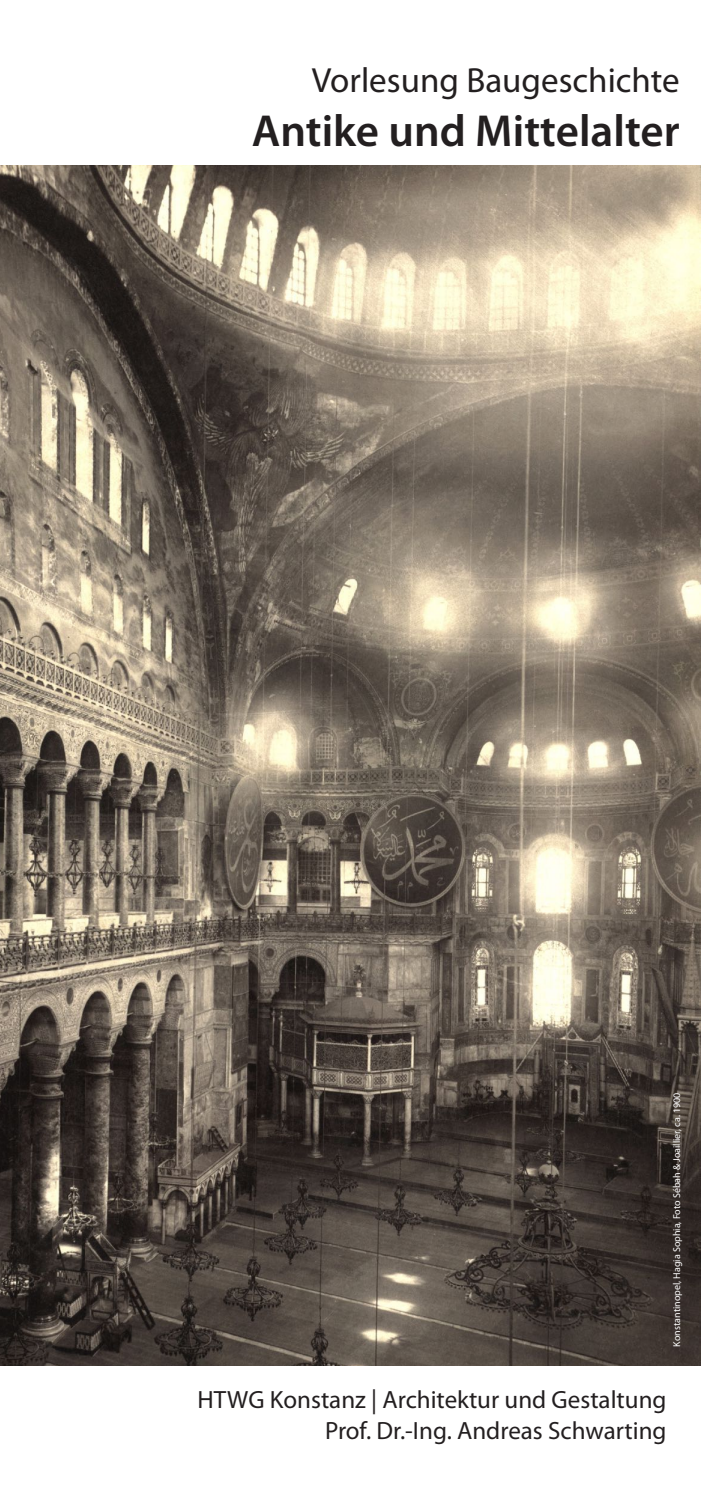
<style>
.page{position:relative;width:702px;height:1489px;background:#fff}
.page>*{position:absolute;margin:0;border:0;box-sizing:border-box;transform-origin:0 0}
.t1{font:600 45px "Myriad Pro";color:#231f20}
.t2{font:35px "Myriad Pro";color:#231f20}
.t3{font:25px/30px "Myriad Pro";color:#231f20;text-align:right}
.t4{font:10px "Myriad Pro";color:#fff}
</style>
<div class="page">
<img style="left:1px;top:165px;width:699px;height:1200px">
<h2 class="t2" style="left:312px;top:58px;width:369px">Vorlesung Baugeschichte</h2>
<h1 class="t1" style="left:252px;top:102px;width:429px">Antike und Mittelalter</h1>
<p class="t4" style="left:670px;top:1346px;width:255px;rotate:-90deg">Konstantinopel, Hagia Sophia, Foto Sébah &amp; Joaillier, ca. 1900</p>
<p class="t3" style="left:197px;top:1384px;width:470px">HTWG Konstanz | Architektur und Gestaltung<br>Prof. Dr.-Ing. Andreas Schwarting</p>
</div>
